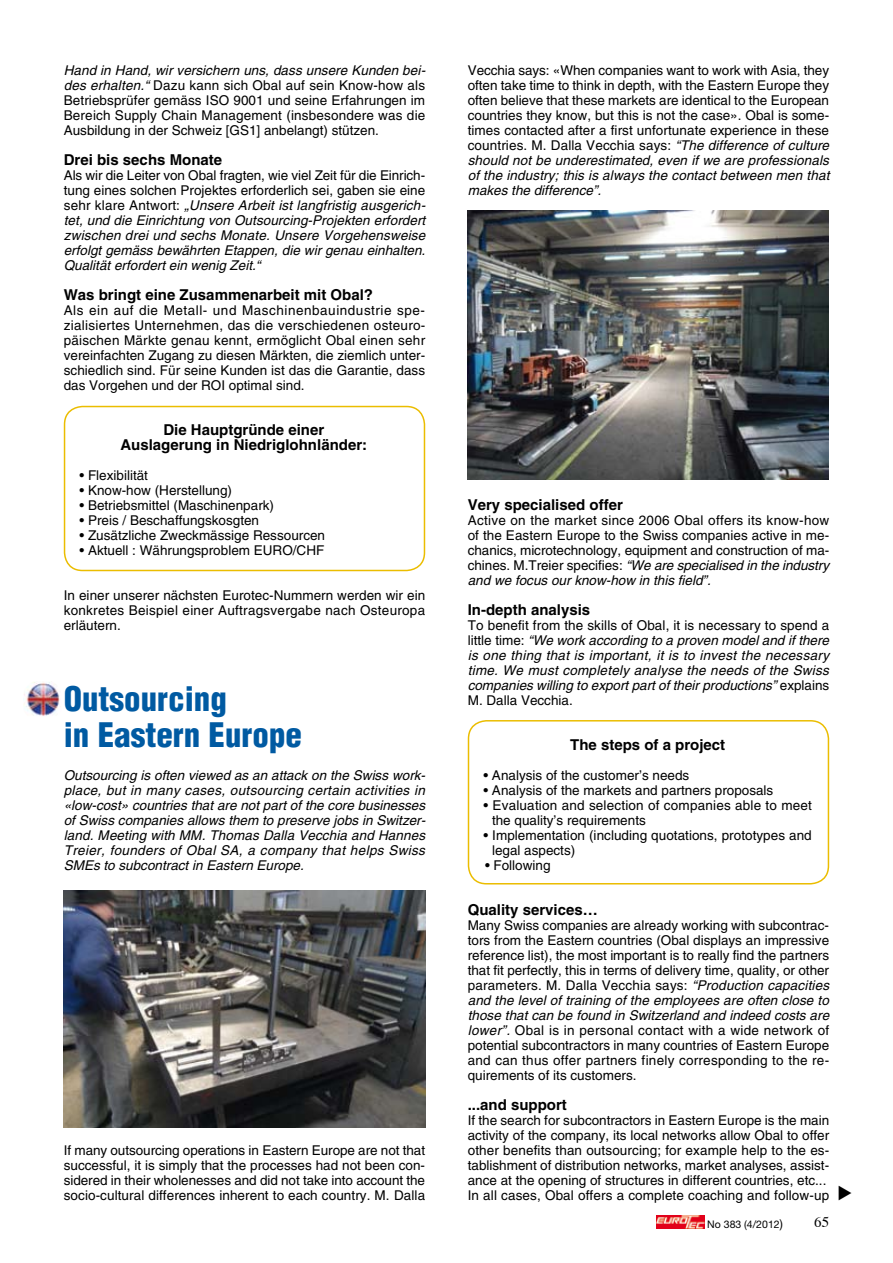
<style>
.page{position:relative;width:893px;height:1263px;background:#fff}
.page>*{position:absolute;margin:0;border:0;box-sizing:border-box;transform-origin:0 0}
.t1{font:900 condensed 33px/36px "Helvetica";color:#005aa2}
.t2{font:700 15px/15px "Helvetica";color:#000;text-align:center}
.t3{font:13.5px/15px "Helvetica";color:#000;text-align:justify}
.t4{font:italic 13.5px/15px "Helvetica";color:#000;text-align:justify}
.t5{font:10.5px "Helvetica Neue";color:#000}
.s1{font-style:normal}
.s2{font-style:italic}
.s3{font-size:12px}
</style>
<div class="page">
<svg style="left:656px;top:1215px;width:1px;height:13px"></svg>
<img style="left:657px;top:1215px;width:47px;height:13px">
<div style="left:64px;top:406px;width:361px;height:165px;border:2px solid #ebbd00;border-radius:18px"></div>
<img style="left:64px;top:891px;width:361px;height:236px">
<img style="left:468px;top:210px;width:360px;height:269px">
<div style="left:468px;top:720px;width:361px;height:164px;border:2px solid #ebbd00;border-radius:18px"></div>
<img style="left:23px;top:682px;width:37px;height:34px">
<p class="t4" style="left:64px;top:63px;width:363px">Hand in Hand, wir versichern uns, dass unsere Kunden bei&shy;des erhalten.“ <span class="s1">Dazu kann sich Obal auf sein Know-how als Betriebsprüfer gemäss ISO</span></p>
<p class="t3" style="left:64px;top:93px;width:363px;text-indent:170px">9001 und seine Erfahrungen im Bereich Supply Chain Management (insbesondere was die Ausbildung in der Schweiz [GS 1] anbelangt) stützen.</p>
<p class="t2" style="left:64px;top:152px;width:160px">Drei bis sechs Monate</p>
<p class="t4" style="left:64px;top:168px;width:363px"><span class="s1">Als wir die Leiter von Obal fragten, wie viel Zeit für die Einrich&shy;tung eines solchen Projektes erforderlich sei, gaben sie eine sehr klare Antwort:</span> „Unsere Arbeit ist langfristig ausgerich&shy;tet, und die Einrichtung von Outsourcing-Projekten erfordert zwischen drei und sechs Monate. Unsere Vorgehensweise erfolgt gemäss bewährten Etappen, die wir genau einhalten.<br>Qualität erfordert ein wenig Zeit.“</p>
<p class="t2" style="left:64px;top:287px;width:311px">Was bringt eine Zusammenarbeit mit Obal?</p>
<p class="t3" style="left:64px;top:303px;width:363px">Als ein auf die Metall- und Maschinenbauindustrie spe&shy;zialisiertes U nternehmen, das die verschiedenen osteuro&shy;päischen Märkte genau kennt, ermöglicht Obal einen sehr vereinfachten Zugang zu diesen Märkten, die ziemlich unter&shy;schiedlich sind. Für seine Kunden ist das die Garantie, dass das Vorgehen und der ROI</p>
<p class="t3" style="left:229px;top:378px;width:77px">optimal sind.</p>
<p class="t2" style="left:120px;top:422px;width:248px">Die Hauptgründe einer<br>Auslagerung in Niedriglohnländer:</p>
<p class="t3" style="left:80px;top:468px;width:70px">• Flexibilität</p>
<p class="t3" style="left:80px;top:483px;width:154px">• Know-how (Herstellung)</p>
<p class="t3" style="left:80px;top:498px;width:196px">• Betriebsmittel (Maschinenpark)</p>
<p class="t3" style="left:80px;top:513px;width:181px">• Preis / Beschaffungskosgten</p>
<p class="t3" style="left:80px;top:528px;width:247px">• Zusätzliche Zweckmässige Ressourcen</p>
<p class="t3" style="left:80px;top:543px;width:246px">• Aktuell : Währungsproblem EURO/CHF</p>
<p class="t3" style="left:64px;top:588px;width:363px">I n einer unserer nächsten Eurotec-Nummern werden wir ein konkretes Beispiel einer Auftragsvergabe nach Osteuropa erläutern.</p>
<h1 class="t1" style="left:64px;top:680px;width:240px">Outsourcing<br>in Eastern Europe</h1>
<p class="t4" style="left:64px;top:768px;width:363px">Outsourcing is often viewed as an attack on the Swiss work&shy;place, but in many cases, outsourcing certain activities in «low-cost» countries that are not part of the core businesses of Swiss companies allows them to preserve jobs in Switzer&shy;land. Meeting with MM. Thomas Dalla Vecchia and Hannes Treier, founders of Obal SA, a company that helps Swiss SMEs to subcontract in Eastern Europe.</p>
<p class="t3" style="left:64px;top:1143px;width:363px">If many outsourcing operations in Eastern Europe are not that successful, it is simply that the processes had not been con&shy;sidered in their wholenesses and did not take into account the socio-cultural differences inherent to each country. M. Dalla</p>
<p class="t3" style="left:468px;top:63px;width:363px">Vecchia says: «When companies want to work with Asia, they often take time to think in depth, with the Eastern Europe they often believe that these markets are identical to the European countries they know, but this is not the case». Obal is some&shy;times contacted after a first unfortunate experience in these countries. M. Dalla Vecchia says: <span class="s2">“The difference of culture should not be underestimated, even if we are professionals of the industry; this is always the contact between men that makes the difference”.</span></p>
<p class="t2" style="left:468px;top:497px;width:157px">Very specialised offer</p>
<p class="t3" style="left:468px;top:513px;width:363px">Active on the market since 2006 Obal offers its know-how of the Eastern Europe to the Swiss companies active in me&shy;chanics, microtechnology, equipment and construction of ma&shy;chines. M.Treier specifies: <span class="s2">“We are specialised in the industry and we focus our know-how in this field”.</span></p>
<p class="t2" style="left:468px;top:602px;width:124px">In-depth analysis</p>
<p class="t4" style="left:468px;top:618px;width:363px"><span class="s1">To benefit from the skills of Obal, it is necessary to spend a little time:</span> “We work according to a proven model and if there is one thing that is important, it is to invest the necessary time. We must completely analyse the needs of the Swiss companies willing to export part of their productions” <span class="s1">explains M. Dalla Vecchia.</span></p>
<p class="t2" style="left:570px;top:737px;width:157px">The steps of a project</p>
<p class="t3" style="left:483px;top:768px;width:207px">• Analysis of the customer’s needs</p>
<p class="t3" style="left:483px;top:783px;width:291px">• Analysis of the markets and partners proposals</p>
<p class="t3" style="left:492px;top:798px;width:321px;text-indent:-9px">• Evaluation and selection of companies able to meet the quality’s requirements</p>
<p class="t3" style="left:492px;top:828px;width:321px;text-indent:-9px">• Implementation (including quotations, prototypes and legal aspects)</p>
<p class="t3" style="left:485px;top:858px;width:67px">• Following</p>
<p class="t2" style="left:468px;top:902px;width:132px">Quality services…</p>
<p class="t3" style="left:468px;top:918px;width:363px">Many Swiss companies are already working with subcontrac&shy;tors from the Eastern countries (Obal displays an impressive reference list), the most important is to really find the partners that fit perfectly, this in terms of delivery time, quality, or other parameters. M. Dalla Vecchia says: <span class="s2">“Production capacities and the level of training of the employees are often close to those that can be found in Switzerland and indeed costs are lower”.</span> Obal is in personal contact with a wide network of potential subcontractors in many countries of Eastern Europe and can thus offer partners finely corresponding to the re&shy;quirements of its customers.</p>
<p class="t2" style="left:468px;top:1097px;width:101px">...and support</p>
<p class="t3" style="left:468px;top:1113px;width:363px;text-align:left">If the search for subcontractors in Eastern Europe is the main activity of the company, its local networks allow Obal to offer other benefits than outsourcing; for example help to the es&shy;tablishment of distribution networks, market analyses, assist&shy;ance at the opening of structures in different countries, etc...<br>I n all cases, Obal offers a complete coaching and follow-up</p>
<p class="t5" style="left:707px;top:1218px;width:77px">No 383 (4/2012<span class="s3">)</span></p>
</div>
